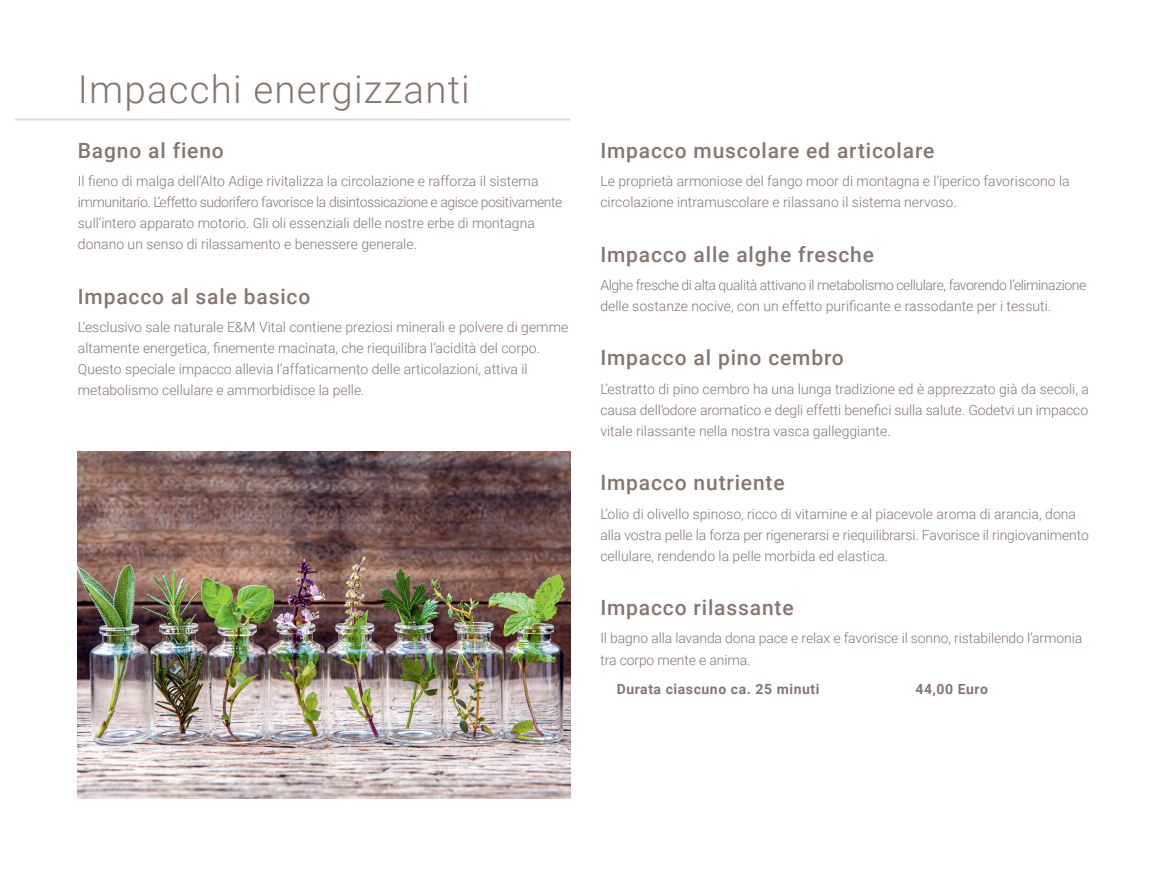
<style>
.page{position:relative;width:1171px;height:874px;background:#fff}
.page>*{position:absolute;margin:0;border:0;box-sizing:border-box;transform-origin:0 0}
.t1{font:300 38.5px "Roboto";letter-spacing:.03em;color:#857670}
.t2{font:500 21px "Roboto";letter-spacing:.04em;color:#857670}
.t3{font:300 14px/21px "Roboto";color:#857670}
.t4{font:300 14px/21px "Roboto";letter-spacing:-.03em;color:#857670}
.t5{font:700 14px "Roboto";letter-spacing:.04em;color:#857670}
</style>
<div class="page">
<img style="left:78px;top:451px;width:492px;height:347px">
<hr style="left:15px;top:119px;width:555px;height:1px;background:#b2aea5">
<h1 class="t1" style="left:78px;top:63px;width:393px">Impacchi energizzanti</h1>
<h2 class="t2" style="left:78px;top:135px;width:147px">Bagno al fieno</h2>
<p class="t3" style="left:78px;top:170px;width:486px">Il fieno di malga dell‘Alto Adige rivitalizza la circolazione e rafforza il sistema immunitario. L‘effetto sudorifero favorisce la disintossicazione e agisce positivamente sull‘intero apparato motorio. Gli oli essenziali delle nostre erbe di montagna donano un senso di rilassamento e benessere generale.</p>
<h2 class="t2" style="left:78px;top:281px;width:234px">Impacco al sale basico</h2>
<p class="t3" style="left:78px;top:316px;width:492px">L‘esclusivo sale naturale E&amp;M Vital contiene preziosi minerali e polvere di gemme altamente energetica, finemente macinata, che riequilibra l‘acidità del corpo.<br>Questo speciale impacco allevia l‘affaticamento delle articolazioni, attiva il metabolismo cellulare e ammorbidisce la pelle.</p>
<h2 class="t2" style="left:600px;top:135px;width:335px">Impacco muscolare ed articolare</h2>
<p class="t3" style="left:600px;top:170px;width:471px">Le proprietà armoniose del fango moor di montagna e l‘iperico favoriscono la circolazione intramuscolare e rilassano il sistema nervoso.</p>
<h2 class="t2" style="left:600px;top:239px;width:275px">Impacco alle alghe fresche</h2>
<p class="t4" style="left:600px;top:274px;width:487px">Alghe fresche di alta qualità attivano il metabolismo cellulare, favorendo l‘eliminazione delle sostanze nocive, con un effetto purificante e rassodante per i tessuti.</p>
<h2 class="t2" style="left:600px;top:343px;width:245px">Impacco al pino cembro</h2>
<p class="t3" style="left:600px;top:377px;width:490px;text-align:justify">L’estratto di pino cembro ha una lunga tradizione ed è apprezzato già da secoli, a causa dell’odore aromatico e degli effetti benefici sulla salute. Godetvi un impacco vitale rilassante nella nostra vasca galleggiante.</p>
<h2 class="t2" style="left:600px;top:467px;width:186px">Impacco nutriente</h2>
<p class="t3" style="left:600px;top:502px;width:490px">L‘olio di olivello spinoso, ricco di vitamine e al piacevole aroma di arancia, dona alla vostra pelle la forza per rigenerarsi e riequilibrarsi. Favorisce il ringiovanimento cellulare, rendendo la pelle morbida ed elastica.</p>
<h2 class="t2" style="left:600px;top:592px;width:195px">Impacco rilassante</h2>
<p class="t3" style="left:600px;top:627px;width:483px">Il bagno alla lavanda dona pace e relax e favorisce il sonno, ristabilendo l’armonia tra corpo mente e anima.</p>
<p class="t5" style="left:617px;top:678px;width:204px">Durata ciascuno ca. 25 minuti</p>
<p class="t5" style="left:915px;top:678px;width:74px">44,00 Euro</p>
</div>
